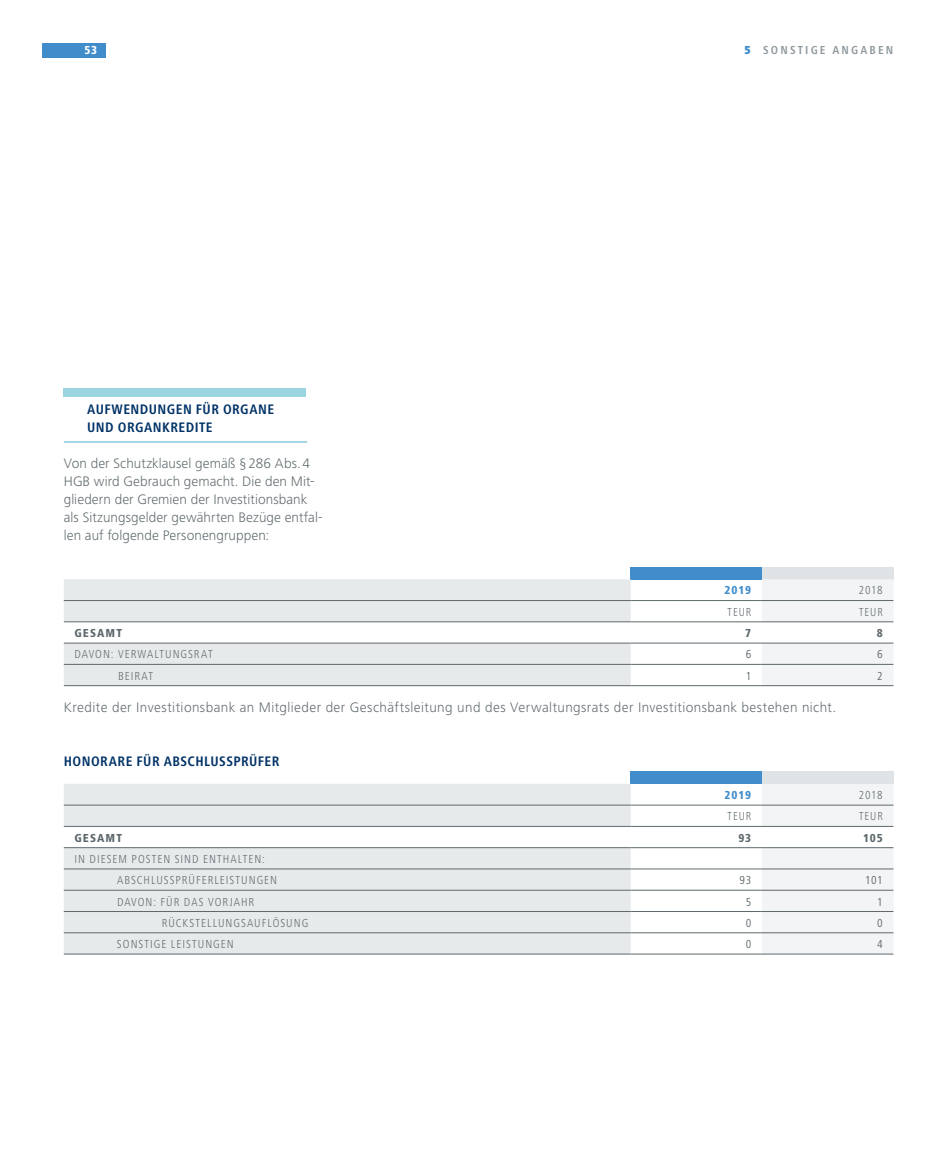
<style>
.page{position:relative;width:936px;height:1149px;background:#fff}
.page>*{position:absolute;margin:0;border:0;box-sizing:border-box;transform-origin:0 0}
.t1{font:300 14.25px/18px "Frutiger Next LT";letter-spacing:.01em;color:#5f696d}
.t2{font:300 14.25px "Frutiger Next LT";letter-spacing:.03em;color:#5f696d}
.t3{font:700 condensed 14.25px/18px "Frutiger Next LT";letter-spacing:.03em;color:#003266}
.t4{font:300 condensed 12px/21.3px "Frutiger Next LT";letter-spacing:.08em;color:#5f696d}
.t5{font:800 condensed 12px "Frutiger Next LT";letter-spacing:.09em;color:#5f696d}
.t6{font:700 condensed 12px "Frutiger Next LT";letter-spacing:.18em;color:#8f999e}
.t7{font:300 condensed 12px "Frutiger Next LT";letter-spacing:.08em;color:#5f696d;scale:.95 1}
.t8{font:condensed 12px "Frutiger Next LT";color:#5f696d}
.t9{font:800 condensed 12px "Frutiger Next LT";letter-spacing:.08em;color:#418dcb}
.t10{font:800 condensed 12px "Frutiger Next LT";color:#fff}
.s1{font-weight:900;color:#418dcb}
</style>
<div class="page">
<div style="left:43px;top:43px;width:63px;height:14px;background:#418dcb"></div>
<div style="left:64px;top:387px;width:242px;height:9px;background:#9bd5e2"></div>
<hr style="left:64px;top:441px;width:243px;height:1px;background:#9bd5e2">
<svg style="left:630px;top:783px;width:131px;height:170px"></svg>
<div style="left:630px;top:771px;width:131px;height:12px;background:#418dcb"></div>
<div style="left:761px;top:771px;width:132px;height:12px;background:#dfe3e5"></div>
<svg style="left:64px;top:784px;width:566px;height:169px;background:#e6e9ea"></svg>
<svg style="left:761px;top:783px;width:132px;height:170px"></svg>
<hr style="left:64px;top:804px;width:566px;height:1px;background:#5f696d">
<hr style="left:64px;top:825px;width:566px;height:1px;background:#5f696d">
<hr style="left:630px;top:825px;width:131px;height:1px;background:#5f696d">
<hr style="left:761px;top:825px;width:132px;height:1px;background:#5f696d">
<hr style="left:64px;top:847px;width:566px;height:1px;background:#5f696d">
<hr style="left:630px;top:847px;width:131px;height:1px;background:#5f696d">
<hr style="left:761px;top:847px;width:132px;height:1px;background:#5f696d">
<hr style="left:64px;top:868px;width:566px;height:1px;background:#5f696d">
<hr style="left:630px;top:868px;width:131px;height:1px;background:#5f696d">
<hr style="left:761px;top:868px;width:132px;height:1px;background:#5f696d">
<hr style="left:64px;top:889px;width:566px;height:1px;background:#5f696d">
<hr style="left:630px;top:889px;width:131px;height:1px;background:#5f696d">
<hr style="left:761px;top:889px;width:132px;height:1px;background:#5f696d">
<hr style="left:64px;top:910px;width:566px;height:1px;background:#5f696d">
<hr style="left:630px;top:910px;width:131px;height:1px;background:#5f696d">
<hr style="left:761px;top:910px;width:132px;height:1px;background:#5f696d">
<hr style="left:64px;top:932px;width:566px;height:1px;background:#5f696d">
<hr style="left:630px;top:932px;width:131px;height:1px;background:#5f696d">
<hr style="left:761px;top:932px;width:132px;height:1px;background:#5f696d">
<hr style="left:64px;top:953px;width:566px;height:1px;background:#5f696d">
<hr style="left:630px;top:953px;width:131px;height:1px;background:#5f696d">
<hr style="left:761px;top:953px;width:132px;height:1px;background:#5f696d">
<hr style="left:630px;top:804px;width:131px;height:1px;background:#5f696d">
<hr style="left:761px;top:804px;width:132px;height:1px;background:#5f696d">
<svg style="left:630px;top:579px;width:131px;height:106px"></svg>
<div style="left:630px;top:567px;width:131px;height:12px;background:#418dcb"></div>
<div style="left:761px;top:567px;width:132px;height:12px;background:#dfe3e5"></div>
<svg style="left:64px;top:579px;width:566px;height:106px;fill:#e7eaeb"></svg>
<svg style="left:761px;top:579px;width:132px;height:106px"></svg>
<hr style="left:64px;top:600px;width:566px;height:1px;background:#5f696d">
<hr style="left:64px;top:621px;width:566px;height:1px;background:#5f696d">
<hr style="left:630px;top:621px;width:131px;height:1px;background:#5f696d">
<hr style="left:761px;top:621px;width:132px;height:1px;background:#5f696d">
<hr style="left:64px;top:642px;width:566px;height:1px;background:#5f696d">
<hr style="left:630px;top:642px;width:131px;height:1px;background:#5f696d">
<hr style="left:761px;top:642px;width:132px;height:1px;background:#5f696d">
<hr style="left:64px;top:664px;width:566px;height:1px;background:#5f696d">
<hr style="left:630px;top:664px;width:131px;height:1px;background:#5f696d">
<hr style="left:761px;top:664px;width:132px;height:1px;background:#5f696d">
<hr style="left:64px;top:685px;width:566px;height:1px;background:#5f696d">
<hr style="left:630px;top:685px;width:131px;height:1px;background:#5f696d">
<hr style="left:761px;top:685px;width:132px;height:1px;background:#5f696d">
<hr style="left:630px;top:600px;width:131px;height:1px;background:#5f696d">
<hr style="left:761px;top:600px;width:132px;height:1px;background:#5f696d">
<p class="t10" style="left:85px;top:43px;width:14px">53</p>
<p class="t3" style="left:87px;top:400px;width:188px">AUFWENDUNGEN FÜR ORGANE<br>UND ORGANKREDITE</p>
<p class="t1" style="left:64px;top:454px;width:260px">Von der Schutzklausel gemäß §286 Abs.4<br>HGB wird Gebrauch gemacht. Die den Mit&shy;gliedern der Gremien der Investitionsbank als Sitzungsgelder gewährten Bezüge entfal&shy;len auf folgende Personengruppen:</p>
<p class="t6" style="left:744px;top:43px;width:151px"><span class="s1">5</span> SONSTIGE ANGABEN</p>
<p class="t9" style="left:724px;top:583px;width:28px">2019</p>
<p class="t4" style="left:858px;top:579px;width:25px">2018</p>
<p class="t7" style="left:727px;top:605px;width:26px">TEUR</p>
<p class="t7" style="left:859px;top:605px;width:26px">TEUR</p>
<p class="t5" style="left:74px;top:626px;width:49px">GESAMT</p>
<p class="t5" style="left:745px;top:626px;width:8px">7</p>
<p class="t5" style="left:876px;top:626px;width:8px">8</p>
<p class="t4" style="left:74px;top:643px;width:140px">DAVON: VERWALTUNGSRAT</p>
<p class="t8" style="left:745px;top:647px;width:7px">6</p>
<p class="t8" style="left:877px;top:647px;width:7px">6</p>
<p class="t4" style="left:118px;top:665px;width:37px">BEIRAT</p>
<p class="t8" style="left:745px;top:669px;width:7px">1</p>
<p class="t8" style="left:877px;top:669px;width:7px">2</p>
<p class="t2" style="left:64px;top:698px;width:773px">Kredite der Investitionsbank an Mitglieder der Geschäftsleitung und des Verwaltungsrats der Investitionsbank bestehen nicht.</p>
<p class="t3" style="left:64px;top:751px;width:217px">HONORARE FÜR ABSCHLUSSPRÜFER</p>
<p class="t9" style="left:724px;top:788px;width:28px">2019</p>
<p class="t4" style="left:858px;top:784px;width:25px">2018</p>
<p class="t7" style="left:727px;top:809px;width:26px">TEUR</p>
<p class="t7" style="left:859px;top:809px;width:26px">TEUR</p>
<p class="t5" style="left:74px;top:830px;width:49px">GESAMT</p>
<p class="t5" style="left:738px;top:830px;width:14px">93</p>
<p class="t5" style="left:863px;top:830px;width:21px">105</p>
<p class="t4" style="left:117px;top:848px;width:162px;text-indent:-43px">IN DIESEM POSTEN SIND ENTHALTEN:<br>ABSCHLUSSPRÜFERLEISTUNGEN</p>
<p class="t8" style="left:739px;top:873px;width:13px">93</p>
<p class="t8" style="left:865px;top:873px;width:19px">101</p>
<p class="t4" style="left:117px;top:890px;width:139px">DAVON: FÜR DAS VORJAHR</p>
<p class="t8" style="left:745px;top:894px;width:7px">5</p>
<p class="t8" style="left:877px;top:894px;width:7px">1</p>
<p class="t4" style="left:162px;top:911px;width:148px">RÜCKSTELLUNGSAUFLÖSUNG</p>
<p class="t8" style="left:745px;top:915px;width:7px">0</p>
<p class="t8" style="left:877px;top:915px;width:7px">0</p>
<p class="t4" style="left:117px;top:933px;width:118px">SONSTIGE LEISTUNGEN</p>
<p class="t8" style="left:745px;top:937px;width:7px">0</p>
<p class="t8" style="left:877px;top:937px;width:7px">4</p>
</div>
